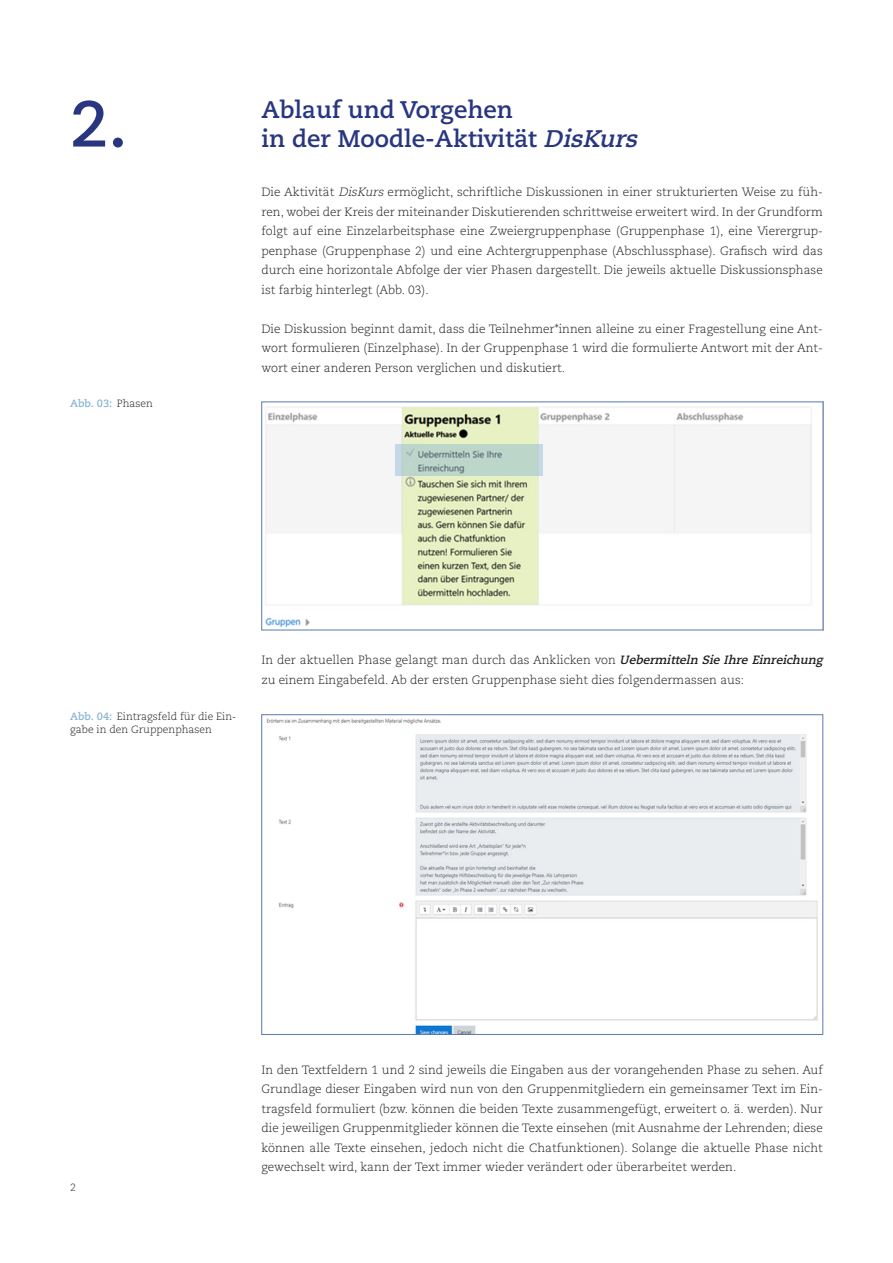
<style>
.page{position:relative;width:893px;height:1263px;background:#fff}
.page>*{position:absolute;margin:0;border:0;box-sizing:border-box;transform-origin:0 0}
.t1{font:700 64.5px "Caecilia LT Std";color:#28367f}
.t2{font:700 24px/28.8px "Caecilia LT Std";color:#28367f}
.Fliesstext{font:300 12px/19.5px "Caecilia LT Std";color:#231f20;text-align:justify}
.t3{font:300 10.5px/12.6px "Caecilia LT Std";color:#231f20}
.t4{font:700 10.5px "Caecilia LT Std";color:#89b5d3}
.s1{font-style:italic}
.s2{font-weight:300;color:#231f20}
.s3{font-weight:700;color:#89b5d3}
.s4{font-weight:700;font-style:italic}
</style>
<div class="page">
<img style="left:265px;top:406px;width:547px;height:222px">
<svg style="left:395px;top:445px;width:148px;height:31px;background:#b6cec5"></svg>
<img style="left:266px;top:718px;width:552px;height:315px">
<p class="t1" style="left:70px;top:86px;width:59px">2.</p>
<p class="t2" style="left:261px;top:96px;width:383px">Ablauf und Vorgehen<br>in der Moodle-Aktivität <span class="s1">DisKurs</span></p>
<p class="Fliesstext" style="left:261px;top:182px;width:563px">Die Aktivität <span class="s1">DisKurs</span> ermöglicht, schriftliche Diskussionen in einer strukturierten Weise zu füh&shy;ren, wobei der Kreis der miteinander Diskutierenden schrittweise erweitert wird. In der Grundform folgt auf eine Einzelarbeitsphase eine Zweiergruppenphase (Gruppenphase 1), eine Vierergrup&shy;penphase (Gruppenphase 2) und eine Achtergruppenphase (Abschlussphase). Grafisch wird das durch eine horizontale Abfolge der vier Phasen dargestellt. Die jeweils aktuelle Diskussionsphase ist farbig hinterlegt (Abb. 03).</p>
<p class="Fliesstext" style="left:261px;top:319px;width:563px">Die Diskussion beginnt damit, dass die Teilnehmer*innen alleine zu einer Fragestellung eine Ant&shy;wort formulieren (Einzelphase). In der Gruppenphase 1 wird die formulierte Antwort mit der Ant&shy;wort einer anderen Person verglichen und diskutiert.</p>
<p class="t4" style="left:70px;top:397px;width:84px">Abb. 03: <span class="s2">Phasen</span></p>
<p class="t3" style="left:70px;top:710px;width:168px"><span class="s3">Abb. 04:</span> Eintragsfeld für die Ein&shy;gabe in den Gruppenphasen</p>
<p class="Fliesstext" style="left:261px;top:650px;width:566px">In der aktuellen Phase gelangt man durch das Anklicken von <span class="s4">Uebermitteln Sie Ihre Einreichung </span>zu einem Eingabefeld. Ab der ersten Gruppenphase sieht dies folgendermassen aus:</p>
<p class="t3" style="left:70px;top:1181px;width:7px">2</p>
<p class="Fliesstext" style="left:261px;top:1060px;width:563px">In den Textfeldern 1 und 2 sind jeweils die Eingaben aus der vorangehenden Phase zu sehen. Auf Grundlage dieser Eingaben wird nun von den Gruppenmitgliedern ein gemeinsamer Text im Ein&shy;tragsfeld formuliert (bzw. können die beiden Texte zusammengefügt, erweitert o. ä. werden). Nur die jeweiligen Gruppenmitglieder können die Texte einsehen (mit Ausnahme der Lehrenden; diese können alle Texte einsehen, jedoch nicht die Chatfunktionen). Solange die aktuelle Phase nicht gewechselt wird, kann der Text immer wieder verändert oder überarbeitet werden.</p>
</div>
